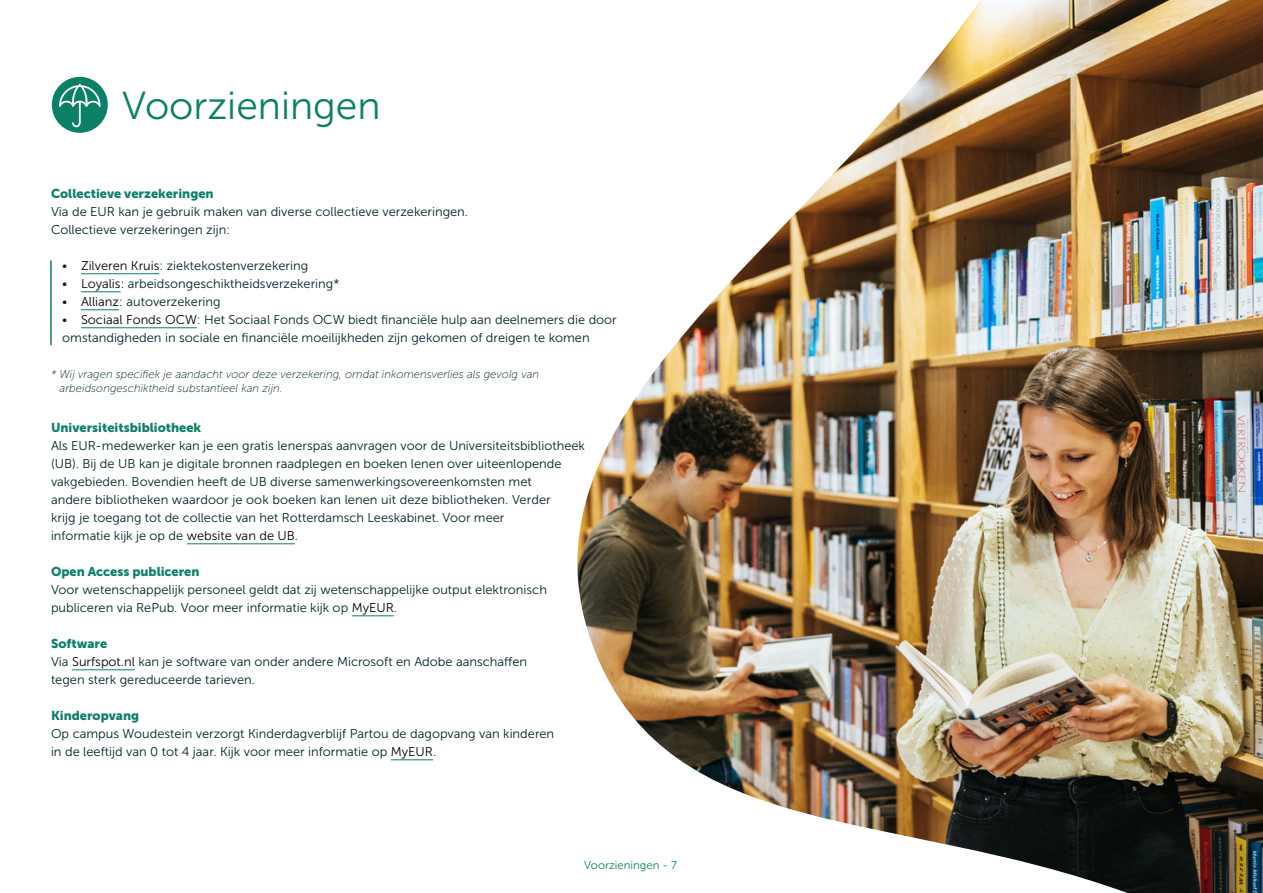
<style>
.page{position:relative;width:1263px;height:893px;background:#fff}
.page>*{position:absolute;margin:0;border:0;box-sizing:border-box;transform-origin:0 0}
.H1_-_EUR_-_titel{font:39px "Museo Sans 300";color:#0c8066}
.Brood{font:12.75px/18px "Museo Sans 300";color:#002328}
.H2_-_EUR_-_Sub_Kop{font:12.75px "Museo Sans 900";color:#0c8066}
.Bijschrift{font:italic 11.25px/13.5px "Museo Sans 100";color:#002328}
.t1{font:11.25px "Museo Sans 300";color:#0c8066}
.s1{color:#000}
</style>
<div class="page">
<hr style="left:50px;top:260px;width:2px;height:85px;background:#0c8066">
<hr style="left:81px;top:273px;width:79px;height:1px;background:#0c8066">
<hr style="left:81px;top:291px;width:40px;height:1px;background:#0c8066">
<hr style="left:81px;top:309px;width:38px;height:1px;background:#0c8066">
<hr style="left:81px;top:327px;width:116px;height:1px;background:#0c8066">
<hr style="left:187px;top:543px;width:108px;height:1px;background:#0c8066">
<hr style="left:352px;top:615px;width:42px;height:1px;background:#0c8066">
<hr style="left:72px;top:669px;width:63px;height:1px;background:#0c8066">
<hr style="left:391px;top:759px;width:42px;height:1px;background:#0c8066">
<div style="left:52px;top:77px;width:56px;height:56px;background:#0c8066;border-radius:50%"></div>
<svg style="left:59px;top:84px;width:42px;height:44px"></svg>
<img style="left:577px;top:0;width:686px;height:893px">
<h1 class="H1_-_EUR_-_titel" style="left:122px;top:85px;width:260px">Voorzieningen</h1>
<h2 class="H2_-_EUR_-_Sub_Kop" style="left:51px;top:186px;width:164px">Collectieve verzekeringen</h2>
<p class="Brood" style="left:51px;top:203px;width:419px">Via de EUR kan je gebruik maken van diverse collectieve verzekeringen.</p>
<p class="Brood" style="left:51px;top:221px;width:181px">Collectieve verzekeringen zijn:</p>
<p class="Brood" style="left:62px;top:257px;width:247px">• <span class="s1">Zilveren Kruis</span>: ziektekostenverzekering</p>
<p class="Brood" style="left:62px;top:275px;width:279px">• <span class="s1">Loyalis</span>: arbeidsongeschiktheidsverzekering*</p>
<p class="Brood" style="left:62px;top:293px;width:160px">• <span class="s1">Allianz</span>: autoverzekering</p>
<p class="Brood" style="left:62px;top:311px;width:556px">• <span class="s1">Sociaal Fonds OCW</span>: Het Sociaal Fonds OCW biedt financiële hulp aan deelnemers die door omstandigheden in sociale en financiële moeilijkheden zijn gekomen of dreigen te komen</p>
<p class="Bijschrift" style="left:60px;top:368px;width:481px;text-indent:-9px">* Wij vragen specifiek je aandacht voor deze verzekering, omdat inkomensverlies als gevolg van arbeidsongeschiktheid substantieel kan zijn.</p>
<h2 class="H2_-_EUR_-_Sub_Kop" style="left:51px;top:420px;width:152px">Universiteitsbibliotheek</h2>
<p class="Brood" style="left:51px;top:437px;width:535px">Als EUR-medewerker kan je een gratis lenerspas aanvragen voor de Universiteitsbibliotheek (UB). Bij de UB kan je digitale bronnen raadplegen en boeken lenen over uiteenlopende vakgebieden. Bovendien heeft de UB diverse samenwerkingsovereenkomsten met<br>andere bibliotheken waardoor je ook boeken kan lenen uit deze bibliotheken. Verder<br>krijg je toegang tot de collectie van het Rotterdamsch Leeskabinet. Voor meer<br>informatie kijk je op de <span class="s1">website van de UB</span>.</p>
<h2 class="H2_-_EUR_-_Sub_Kop" style="left:51px;top:564px;width:150px">Open Access publiceren</h2>
<p class="Brood" style="left:51px;top:581px;width:497px">Voor wetenschappelijk personeel geldt dat zij wetenschappelijke output elektronisch publiceren via RePub. Voor meer informatie kijk op <span class="s1">MyEUR</span>.</p>
<h2 class="H2_-_EUR_-_Sub_Kop" style="left:51px;top:636px;width:58px">Software</h2>
<p class="Brood" style="left:51px;top:653px;width:478px">Via <span class="s1">Surfspot.nl</span> kan je software van onder andere Microsoft en Adobe aanschaffen tegen sterk gereduceerde tarieven.</p>
<h2 class="H2_-_EUR_-_Sub_Kop" style="left:51px;top:708px;width:90px">Kinderopvang</h2>
<p class="Brood" style="left:51px;top:725px;width:505px">Op campus Woudestein verzorgt Kinderdagverblijf Partou de dagopvang van kinderen in de leeftijd van 0 tot 4 jaar. Kijk voor meer informatie op <span class="s1">MyEUR</span>.</p>
<p class="t1" style="left:584px;top:859px;width:94px">Voorzieningen - 7</p>
</div>
